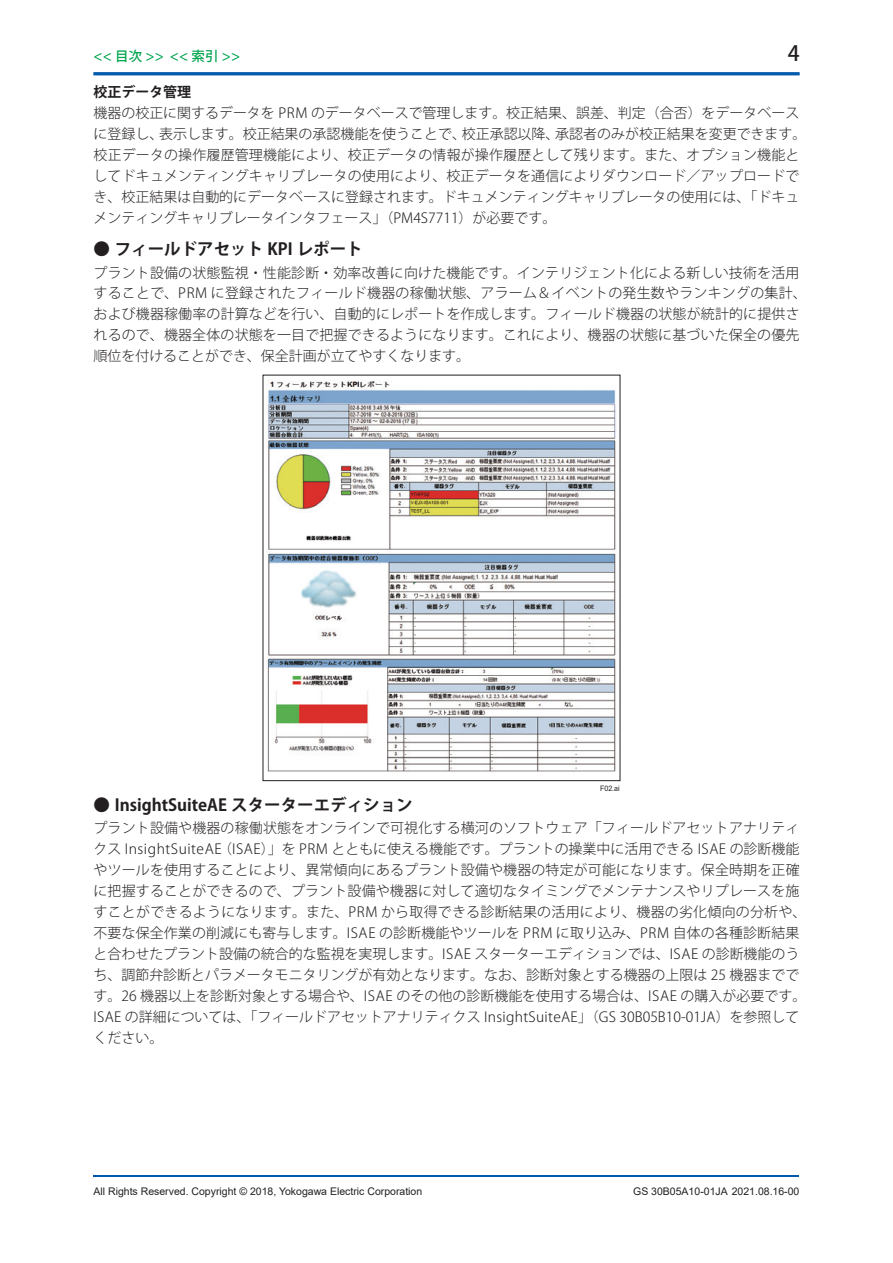
<style>
.page{position:relative;width:893px;height:1263px;background:#fff}
.page>*{position:absolute;margin:0;border:0;box-sizing:border-box;transform-origin:0 0}
.t1{font:500 21px "Koz Go Pro";color:#231f20}
.t2{font:700 16.5px "Koz Go Pro";color:#231f20}
.t3{font:300 13.95px/21px "Koz Go Pro";letter-spacing:.01em;color:#231f20}
.t4{font:700 13.95px "Koz Go Pro";color:#231f20}
.t5{font:500 13.5px "Koz Go Pro";color:#00a54f}
.t6{font:10.5px "Arial";color:#231f20}
.t7{font:7.5px "Arial";color:#231f20;scale:.95 1}
</style>
<div class="page">
<div style="left:94px;top:72px;width:705px;height:3px;background:#015aaa;border:1px solid #015aaa"></div>
<hr style="left:94px;top:1175px;width:705px;height:1px;background:#015aaa">
<img style="left:267px;top:375px;width:354px;height:404px">
<p class="t5" style="left:94px;top:47px;width:148px">&lt;&lt; 目次 &gt;&gt; &lt;&lt; 索引 &gt;&gt;</p>
<h1 class="t1" style="left:788px;top:40px;width:13px">4</h1>
<p class="t4" style="left:94px;top:83px;width:99px">校正データ管理</p>
<p class="t3" style="left:94px;top:103px;width:714px">機器の校正に関するデータを PRM のデータベースで管理します。校正結果、誤差、判定（合否）をデータベースに登録し、表示します。校正結果の承認機能を使うことで、校正承認以降、承認者のみが校正結果を変更できます。校正データの操作履歴管理機能により、校正データの情報が操作履歴として残ります。また、オプション機能としてドキュメンティングキャリブレータの使用により、校正データを通信によりダウンロード／アップロードでき、校正結果は自動的にデータベースに登録されます。ドキュメンティングキャリブレータの使用には、「ドキュメンティングキャリブレータインタフェース」（PM4S7711）が必要です。</p>
<p class="t2" style="left:94px;top:238px;width:271px">● フィールドアセット KPI レポート</p>
<p class="t3" style="left:94px;top:262px;width:715px">プラント設備の状態監視・性能診断・効率改善に向けた機能です。インテリジェント化による新しい技術を活用することで、PRM に登録されたフィールド機器の稼働状態、アラーム＆イベントの発生数やランキングの集計、および機器稼働率の計算などを行い、自動的にレポートを作成します。フィールド機器の状態が統計的に提供されるので、機器全体の状態を一目で把握できるようになります。これにより、機器の状態に基づいた保全の優先順位を付けることができ、保全計画が立てやすくなります。</p>
<p class="t7" style="left:600px;top:783px;width:22px">F02.ai</p>
<p class="t2" style="left:94px;top:794px;width:321px">● InsightSuiteAE スターターエディション</p>
<p class="t3" style="left:94px;top:818px;width:714px">プラント設備や機器の稼働状態をオンラインで可視化する横河のソフトウェア「フィールドアセットアナリティクス InsightSuiteAE （ISAE）」を PRM とともに使える機能です。プラントの操業中に活用できる ISAE の診断機能やツールを使用することにより、異常傾向にあるプラント設備や機器の特定が可能になります。保全時期を正確に把握することができるので、プラント設備や機器に対して適切なタイミングでメンテナンスやリプレースを施すことができるようになります。また、PRM から取得できる診断結果の活用により、機器の劣化傾向の分析や、不要な保全作業の削減にも寄与します。ISAE の診断機能やツールを PRM に取り込み、PRM 自体の各種診断結果と合わせたプラント設備の統合的な監視を実現します。ISAE スターターエディションでは、ISAE の診断機能のうち、調節弁診断とパラメータモニタリングが有効となります。なお、診断対象とする機器の上限は 25 機器までです。26 機器以上を診断対象とする場合や、ISAE のその他の診断機能を使用する場合は、ISAE の購入が必要です。ISAE の詳細については、「フィールドアセットアナリティクス InsightSuiteAE」（GS 30B05B10-01JA）を参照してください。</p>
<p class="t6" style="left:94px;top:1184px;width:330px">All Rights Reserved. Copyright © 2018, Yokogawa Electric Corporation</p>
<p class="t6" style="left:633px;top:1184px;width:168px">GS 30B05A10-01JA 2021.08.16-00</p>
</div>
